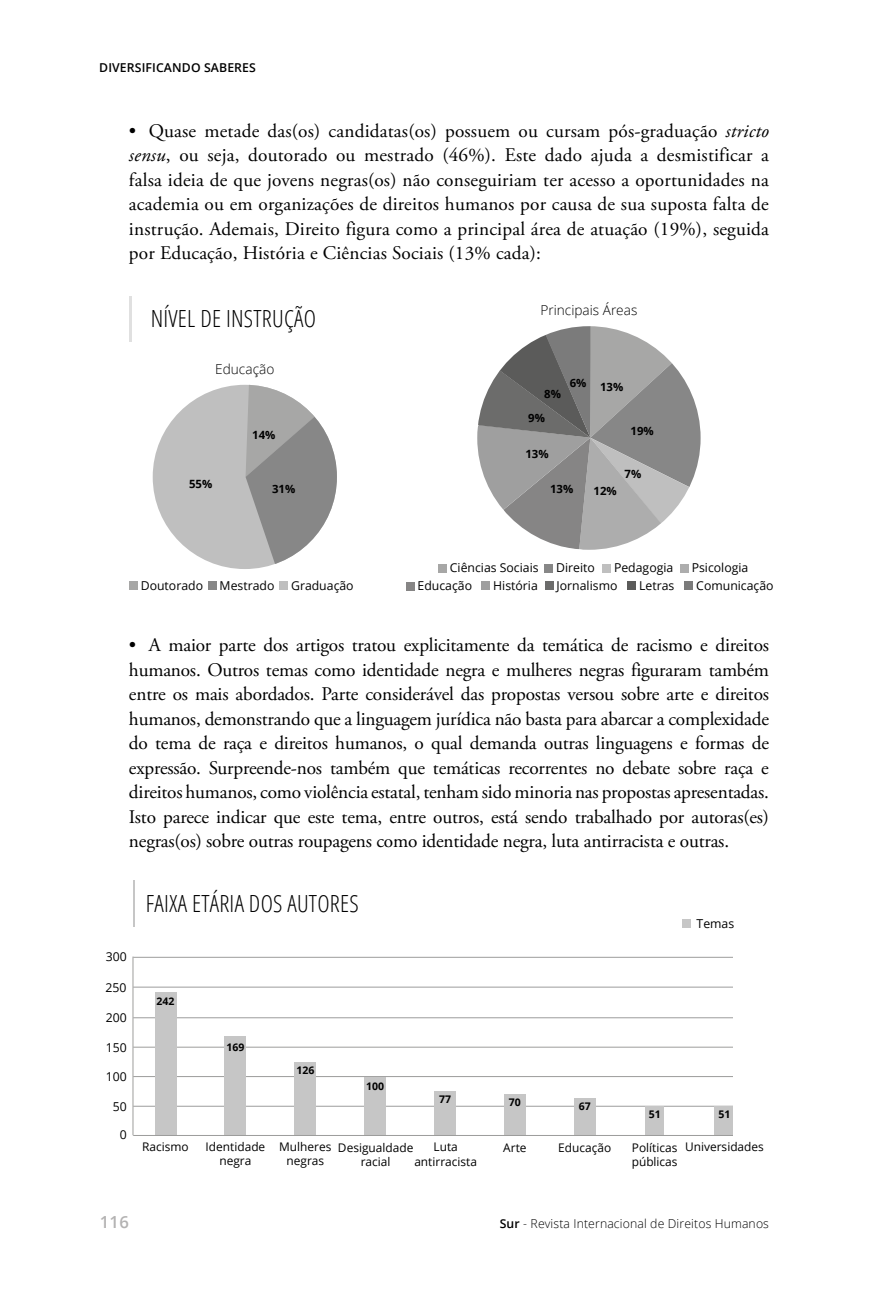
<style>
.page{position:relative;width:893px;height:1290px;background:#fff}
.page>*{position:absolute;margin:0;border:0;box-sizing:border-box;transform-origin:0 0}
.t1{font:300 condensed 23.62px "Open Sans";letter-spacing:.01em;color:#000}
.t2{font:19.25px/24.5px "Adobe Garamond Pro";letter-spacing:-.01em;color:#000;text-align:justify}
.t3{font:600 16.62px "Open Sans";color:#b3b2b2}
.t4{font:300 13.65px "Open Sans";color:#000}
.t5{font:12.25px "Open Sans";color:#000}
.t6{font:300 12.25px "Open Sans";letter-spacing:.01em;color:#000}
.t7{font:600 12.25px "Open Sans";letter-spacing:.01em;color:#000}
.t8{font:11.9px/14.3px "Open Sans";color:#000;text-align:center}
.t9{font:700 11.38px "Open Sans";color:#000}
.t10{font:700 10.5px "Open Sans";color:#000}
.s1{font-style:italic}
.s2{font-weight:600}
</style>
<div class="page">
<hr style="left:129px;top:296px;width:2px;height:46px;background:#e0e0e0">
<div style="left:129px;top:581px;width:9px;height:9px;background:#a7a7a6"></div>
<div style="left:208px;top:581px;width:9px;height:9px;background:#878787"></div>
<div style="left:279px;top:581px;width:9px;height:9px;background:#bfbfbf"></div>
<div style="left:438px;top:563px;width:9px;height:9px;background:#a7a7a6"></div>
<div style="left:544px;top:563px;width:9px;height:9px;background:#878787"></div>
<div style="left:602px;top:563px;width:9px;height:9px;background:#bfbfbf"></div>
<div style="left:680px;top:563px;width:9px;height:9px;background:#adadad"></div>
<div style="left:406px;top:582px;width:9px;height:9px;background:#868585"></div>
<div style="left:545px;top:581px;width:9px;height:9px;background:#6c6c6b"></div>
<div style="left:481px;top:581px;width:9px;height:9px;background:#9f9f9f"></div>
<div style="left:627px;top:581px;width:9px;height:9px;background:#5b5b5a"></div>
<div style="left:684px;top:581px;width:9px;height:9px;background:#7b7b7b"></div>
<svg style="left:477px;top:326px;width:224px;height:224px"></svg>
<div style="left:153px;top:385px;width:184px;height:184px;background:#bfbfbf;border-radius:50%"></div>
<svg style="left:246px;top:385px;width:91px;height:183px"></svg>
<hr style="left:133px;top:880px;width:2px;height:47px;background:#c6c6c6">
<hr style="left:133px;top:956px;width:1px;height:179px;background:#9d9d9c">
<hr style="left:133px;top:957px;width:600px;height:1px;background:#9d9d9c">
<hr style="left:133px;top:987px;width:600px;height:1px;background:#9d9d9c">
<hr style="left:133px;top:1017px;width:600px;height:1px;background:#9d9d9c">
<hr style="left:133px;top:1047px;width:600px;height:1px;background:#9d9d9c">
<hr style="left:133px;top:1076px;width:600px;height:1px;background:#9d9d9c">
<hr style="left:133px;top:1106px;width:600px;height:1px;background:#9d9d9c">
<div style="left:155px;top:992px;width:21px;height:143px;background:#c6c6c6"></div>
<div style="left:225px;top:1036px;width:21px;height:99px;background:#c6c6c6"></div>
<div style="left:295px;top:1062px;width:21px;height:73px;background:#c6c6c6"></div>
<div style="left:365px;top:1077px;width:21px;height:58px;background:#c6c6c6"></div>
<div style="left:435px;top:1091px;width:21px;height:44px;background:#c6c6c6"></div>
<div style="left:504px;top:1094px;width:21px;height:41px;background:#c6c6c6"></div>
<div style="left:574px;top:1098px;width:21px;height:37px;background:#c6c6c6"></div>
<div style="left:645px;top:1106px;width:19px;height:29px;background:#c6c6c6"></div>
<div style="left:714px;top:1106px;width:19px;height:29px;background:#c6c6c6"></div>
<div style="left:682px;top:919px;width:9px;height:9px;background:#c6c6c6"></div>
<hr style="left:133px;top:1135px;width:600px;height:1px;background:#9d9d9c">
<p class="t7" style="left:99px;top:59px;width:158px">DIVERSIFICANDO SABERES</p>
<p class="t2" style="left:129px;top:119px;width:641px">• Quase metade das(os) candidatas(os) possuem ou cursam pós-graduação <span class="s1">stricto sensu</span>, ou seja, doutorado ou mestrado (46%). Este dado ajuda a desmistificar a falsa ideia de que jovens negras(os) não conseguiriam ter acesso a oportunidades na academia ou em organizações de direitos humanos por causa de sua suposta falta de instrução. Ademais, Direito figura como a principal área de atuação (19%), seguida por Educação, História e Ciências Sociais (13% cada):</p>
<p class="t1" style="left:151px;top:303px;width:167px">NÍVEL DE INSTRUÇÃO</p>
<p class="t4" style="left:215px;top:360px;width:61px">Educação</p>
<p class="t4" style="left:540px;top:300px;width:98px">Principais Áreas</p>
<p class="t9" style="left:544px;top:386px;width:18px">8%</p>
<p class="t9" style="left:570px;top:375px;width:18px">6%</p>
<p class="t9" style="left:600px;top:379px;width:25px">13%</p>
<p class="t9" style="left:528px;top:409px;width:18px">9%</p>
<p class="t9" style="left:252px;top:427px;width:25px">14%</p>
<p class="t9" style="left:631px;top:423px;width:25px">19%</p>
<p class="t9" style="left:525px;top:446px;width:25px">13%</p>
<p class="t9" style="left:625px;top:466px;width:18px">7%</p>
<p class="t9" style="left:189px;top:476px;width:25px">55%</p>
<p class="t9" style="left:272px;top:480px;width:25px">31%</p>
<p class="t9" style="left:550px;top:480px;width:25px">13%</p>
<p class="t9" style="left:594px;top:483px;width:25px">12%</p>
<p class="t5" style="left:141px;top:577px;width:64px">Doutorado</p>
<p class="t5" style="left:220px;top:577px;width:56px">Mestrado</p>
<p class="t5" style="left:291px;top:577px;width:64px">Graduação</p>
<p class="t5" style="left:450px;top:559px;width:90px">Ciências Sociais</p>
<p class="t5" style="left:556px;top:559px;width:40px">Direito</p>
<p class="t5" style="left:614px;top:559px;width:61px">Pedagogia</p>
<p class="t5" style="left:692px;top:559px;width:58px">Psicologia</p>
<p class="t5" style="left:418px;top:578px;width:56px">Educação</p>
<p class="t5" style="left:493px;top:577px;width:46px">História</p>
<p class="t5" style="left:557px;top:577px;width:62px">Jornalismo</p>
<p class="t5" style="left:639px;top:577px;width:37px">Letras</p>
<p class="t5" style="left:696px;top:577px;width:79px">Comunicação</p>
<p class="t2" style="left:129px;top:633px;width:642px">• A maior parte dos artigos tratou explicitamente da temática de racismo e direitos humanos. Outros temas como identidade negra e mulheres negras figuraram também entre os mais abordados. Parte considerável das propostas versou sobre arte e direitos humanos, demonstrando que a linguagem jurídica não basta para abarcar a complexidade do tema de raça e direitos humanos, o qual demanda outras linguagens e formas de expressão. Surpreende-nos também que temáticas recorrentes no debate sobre raça e direitos humanos, como violência estatal, tenham sido minoria nas propostas apresentadas.<br>Isto parece indicar que este tema, entre outros, está sendo trabalhado por autoras(es) negras(os) sobre outras roupagens como identidade negra, luta antirracista e outras.</p>
<p class="t5" style="left:106px;top:948px;width:23px">300</p>
<p class="t5" style="left:106px;top:979px;width:23px">250</p>
<p class="t5" style="left:106px;top:1009px;width:23px">200</p>
<p class="t5" style="left:106px;top:1039px;width:23px">150</p>
<p class="t5" style="left:106px;top:1068px;width:23px">100</p>
<p class="t5" style="left:113px;top:1098px;width:16px">50</p>
<p class="t5" style="left:120px;top:1126px;width:9px">0</p>
<p class="t1" style="left:146px;top:887px;width:214px">FAIXA ETÁRIA DOS AUTORES</p>
<p class="t10" style="left:157px;top:994px;width:19px">242</p>
<p class="t10" style="left:226px;top:1039px;width:19px">169</p>
<p class="t10" style="left:296px;top:1063px;width:19px">126</p>
<p class="t10" style="left:366px;top:1078px;width:19px">100</p>
<p class="t10" style="left:439px;top:1092px;width:13px">77</p>
<p class="t10" style="left:509px;top:1094px;width:13px">70</p>
<p class="t10" style="left:579px;top:1098px;width:13px">67</p>
<p class="t5" style="left:697px;top:915px;width:39px">Temas</p>
<p class="t10" style="left:649px;top:1106px;width:13px">51</p>
<p class="t10" style="left:718px;top:1106px;width:13px">51</p>
<p class="t8" style="left:338px;top:1140px;width:77px">Desigualdade racial</p>
<p class="t8" style="left:503px;top:1140px;width:25px">Arte</p>
<p class="t8" style="left:632px;top:1138px;width:134px;line-height:15.8px;text-align:left">Políticas Universidades públicas</p>
<p class="t8" style="left:142px;top:1139px;width:48px">Racismo</p>
<p class="t8" style="left:206px;top:1139px;width:61px">Identidade negra</p>
<p class="t8" style="left:279px;top:1139px;width:54px">Mulheres negras</p>
<p class="t8" style="left:414px;top:1139px;width:64px">Luta antirracista</p>
<p class="t8" style="left:558px;top:1140px;width:54px">Educação</p>
<p class="t3" style="left:100px;top:1210px;width:31px">116</p>
<p class="t6" style="left:500px;top:1215px;width:271px"><span class="s2">Sur</span> - Revista Internacional de Direitos Humanos</p>
</div>
